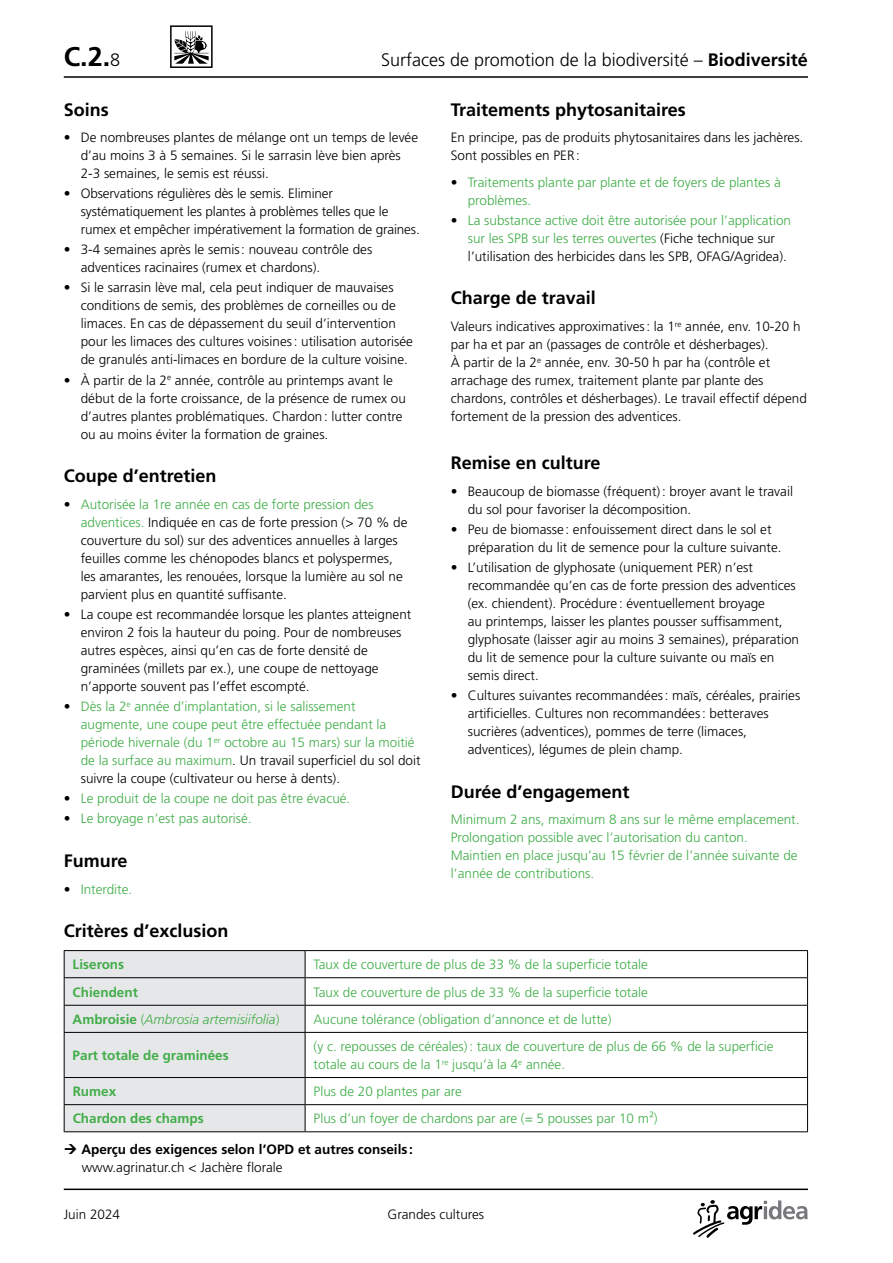
<style>
.page{position:relative;width:893px;height:1263px;background:#fff}
.page>*{position:absolute;margin:0;border:0;box-sizing:border-box;transform-origin:0 0}
.t1{font:700 27px "Frutiger LT Pro";color:#000}
.t2{font:700 18px "Frutiger LT Pro";color:#000}
.t3{font:300 18px "Frutiger LT Pro";color:#000}
.t4{font:300 13.5px/18px "Frutiger LT Pro";color:#000}
.t5{font:300 13.5px/18px "Frutiger LT Pro";color:#41ad49}
.t6{font:700 13.5px "Frutiger LT Pro";color:#41ad49}
.t7{font:700 13.5px "Frutiger LT Pro";color:#000}
.t8{font:italic 300 13.5px "Frutiger LT Pro";color:#41ad49}
.s1{font-weight:300;font-size:18px}
.s2{font-weight:700}
.s3{color:#41ad49}
.s4{color:#000}
.s5{font-weight:700;font-style:normal}
.s6{font-style:normal}
</style>
<div class="page">
<hr style="left:64px;top:76px;width:744px;height:2px;background:#000">
<svg style="left:693px;top:1200px;width:115px;height:37px"></svg>
<hr style="left:64px;top:1188px;width:744px;height:2px;background:#000">
<hr style="left:305px;top:950px;width:503px;height:1px;background:#000">
<hr style="left:305px;top:977px;width:503px;height:1px;background:#000">
<hr style="left:305px;top:1005px;width:503px;height:1px;background:#000">
<svg style="left:807px;top:951px;width:1px;height:81px"></svg>
<hr style="left:305px;top:1032px;width:503px;height:1px;background:#000">
<hr style="left:807px;top:1033px;width:1px;height:44px;background:#000">
<hr style="left:305px;top:1077px;width:503px;height:1px;background:#000">
<hr style="left:305px;top:1104px;width:503px;height:1px;background:#000">
<svg style="left:807px;top:1078px;width:1px;height:53px"></svg>
<hr style="left:305px;top:1131px;width:503px;height:1px;background:#000">
<svg style="left:64px;top:950px;width:242px;height:182px;background:#dcddde"></svg>
<hr style="left:64px;top:1131px;width:241px;height:1px;background:#000">
<svg style="left:170px;top:25px;width:43px;height:43px"></svg>
<h1 class="t1" style="left:64px;top:40px;width:58px">C.2.<span class="s1">8</span></h1>
<h2 class="t3" style="left:381px;top:49px;width:428px">Surfaces de promotion de la biodiversité – <span class="s2">Biodiversité</span></h2>
<h2 class="t2" style="left:64px;top:99px;width:46px">Soins</h2>
<p class="t4" style="left:81px;top:128px;width:339px;text-indent:-17px">• De nombreuses plantes de mélange ont un temps de levée d’au moins 3 à 5 semaines. Si le sarrasin lève bien après<br>2-3 semaines, le semis est réussi.</p>
<p class="t4" style="left:81px;top:185px;width:340px;text-indent:-17px">• Observations régulières dès le semis. Eliminer systématiquement les plantes à problèmes telles que le rumex et empêcher impérativement la formation de graines.</p>
<p class="t4" style="left:81px;top:241px;width:293px;text-indent:-17px">• 3-4 semaines après le semis: nouveau contrôle des adventices racinaires (rumex et chardons).</p>
<p class="t4" style="left:81px;top:279px;width:334px;text-indent:-17px">• Si le sarrasin lève mal, cela peut indiquer de mauvaises conditions de semis, des problèmes de corneilles ou de limaces. En cas de dépassement du seuil d’intervention pour les limaces des cultures voisines: utilisation autorisée de granulés anti-limaces en bordure de la culture voisine.</p>
<p class="t4" style="left:81px;top:371px;width:327px;text-indent:-17px">• À partir de la 2<sup>e</sup> année, contrôle au printemps avant le début de la forte croissance, de la présence de rumex ou d’autres plantes problématiques. Chardon: lutter contre ou au moins éviter la formation de graines.</p>
<h2 class="t2" style="left:64px;top:465px;width:154px">Coupe d’entretien</h2>
<p class="t4" style="left:81px;top:495px;width:328px;text-indent:-17px">• <span class="s3">Autorisée la 1re année en cas de forte pression des adventices.</span> Indiquée en cas de forte pression (&gt; 70 % de couverture du sol) sur des adventices annuelles à larges feuilles comme les chénopodes blancs et polyspermes, les amarantes, les renouées, lorsque la lumière au sol ne parvient plus en quantité suffisante.</p>
<p class="t4" style="left:81px;top:605px;width:332px;text-indent:-17px">• La coupe est recommandée lorsque les plantes atteignent environ 2 fois la hauteur du poing. Pour de nombreuses autres espèces, ainsi qu’en cas de forte densité de graminées (millets par ex.), une coupe de nettoyage n’apporte souvent pas l’effet escompté.</p>
<p class="t5" style="left:81px;top:697px;width:341px;text-indent:-17px"><span class="s4">•</span> Dès la 2<sup>e</sup> année d’implantation, si le salissement augmente, une coupe peut être effectuée pendant la période hivernale (du 1<sup>er</sup> octobre au 15 mars) sur la moitié de la surface au maximum<span class="s4">. Un travail superficiel du sol doit suivre la coupe (cultivateur ou herse à dents).</span></p>
<p class="t5" style="left:64px;top:790px;width:288px"><span class="s4">•</span> Le produit de la coupe ne doit pas être évacué.</p>
<p class="t5" style="left:64px;top:810px;width:189px"><span class="s4">•</span> Le broyage n’est pas autorisé.</p>
<h2 class="t2" style="left:64px;top:850px;width:65px">Fumure</h2>
<p class="t5" style="left:64px;top:880px;width:70px"><span class="s4">•</span> Interdite.</p>
<h2 class="t2" style="left:451px;top:99px;width:237px">Traitements phytosanitaires</h2>
<p class="t4" style="left:451px;top:128px;width:354px">En principe, pas de produits phytosanitaires dans les jachères.<br>Sont possibles en PER:</p>
<p class="t5" style="left:468px;top:173px;width:315px;text-indent:-17px"><span class="s4">•</span> Traitements plante par plante et de foyers de plantes à problèmes.</p>
<p class="t5" style="left:468px;top:211px;width:325px;text-indent:-17px"><span class="s4">•</span> La substance active doit être autorisée pour l’application sur les SPB sur les terres ouvertes <span class="s4">(Fiche technique sur l’utilisation des herbicides dans les SPB, OFAG/Agridea).</span></p>
<h2 class="t2" style="left:451px;top:287px;width:147px">Charge de travail</h2>
<p class="t4" style="left:451px;top:317px;width:358px">Valeurs indicatives approximatives: la 1<sup>re</sup> année, env. 10-20 h par ha et par an (passages de contrôle et désherbages).<br>À partir de la 2<sup>e</sup> année, env. 30-50 h par ha (contrôle et arrachage des rumex, traitement plante par plante des chardons, contrôles et désherbages). Le travail effectif dépend fortement de la pression des adventices.</p>
<h2 class="t2" style="left:451px;top:452px;width:151px">Remise en culture</h2>
<p class="t4" style="left:468px;top:482px;width:327px;text-indent:-17px">• Beaucoup de biomasse (fréquent): broyer avant le travail du sol pour favoriser la décomposition.</p>
<p class="t4" style="left:468px;top:520px;width:315px;text-indent:-17px">• Peu de biomasse: enfouissement direct dans le sol et préparation du lit de semence pour la culture suivante.</p>
<p class="t4" style="left:468px;top:558px;width:333px;text-indent:-17px">• L’utilisation de glyphosate (uniquement PER) n’est recommandée qu’en cas de forte pression des adventices (ex. chiendent). Procédure : éventuellement broyage<br>au printemps, laisser les plantes pousser suffisamment, glyphosate (laisser agir au moins 3 semaines), préparation du lit de semence pour la culture suivante ou maïs en semis direct.</p>
<p class="t4" style="left:468px;top:686px;width:334px;text-indent:-17px">• Cultures suivantes recommandées: maïs, céréales, prairies artificielles. Cultures non recommandées: betteraves sucrières (adventices), pommes de terre (limaces, adventices), légumes de plein champ.</p>
<h2 class="t2" style="left:451px;top:781px;width:180px">Durée d’engagement</h2>
<p class="t5" style="left:451px;top:811px;width:350px">Minimum 2 ans, maximum 8 ans sur le même emplacement.<br>Prolongation possible avec l’autorisation du canton.<br>Maintien en place jusqu’au 15 février de l’année suivante de l’année de contributions.</p>
<h2 class="t2" style="left:64px;top:920px;width:166px">Critères d’exclusion</h2>
<p class="t6" style="left:73px;top:956px;width:53px">Liserons</p>
<p class="t5" style="left:314px;top:956px;width:336px">Taux de couverture de plus de 33 % de la superficie totale</p>
<p class="t6" style="left:73px;top:984px;width:67px">Chiendent</p>
<p class="t5" style="left:314px;top:983px;width:336px">Taux de couverture de plus de 33 % de la superficie totale</p>
<p class="t8" style="left:73px;top:1011px;width:208px"><span class="s5">Ambroisie</span> <span class="s6">(</span>Ambrosia artemisiifolia<span class="s6">)</span></p>
<p class="t5" style="left:314px;top:1010px;width:299px">Aucune tolérance (obligation d’annonce et de lutte)</p>
<p class="t6" style="left:73px;top:1047px;width:158px">Part totale de graminées</p>
<p class="t5" style="left:314px;top:1037px;width:462px">(y c. repousses de céréales): taux de couverture de plus de 66 % de la superficie totale au cours de la 1<sup>re</sup> jusqu’à la 4<sup>e</sup> année.</p>
<p class="t6" style="left:73px;top:1083px;width:45px">Rumex</p>
<p class="t5" style="left:314px;top:1082px;width:150px">Plus de 20 plantes par are</p>
<p class="t6" style="left:73px;top:1110px;width:133px">Chardon des champs</p>
<p class="t5" style="left:314px;top:1110px;width:346px">Plus d’un foyer de chardons par are (= 5 pousses par 10 m²)</p>
<p class="t7" style="left:81px;top:1142px;width:333px">Aperçu des exigences selon l’OPD et autres conseils :</p>
<p class="t4" style="left:82px;top:1159px;width:202px">www.agrinatur.ch &lt; Jachère florale</p>
<p class="t4" style="left:64px;top:1205px;width:58px">Juin 2024</p>
<p class="t4" style="left:388px;top:1205px;width:98px">Grandes cultures</p>
</div>
